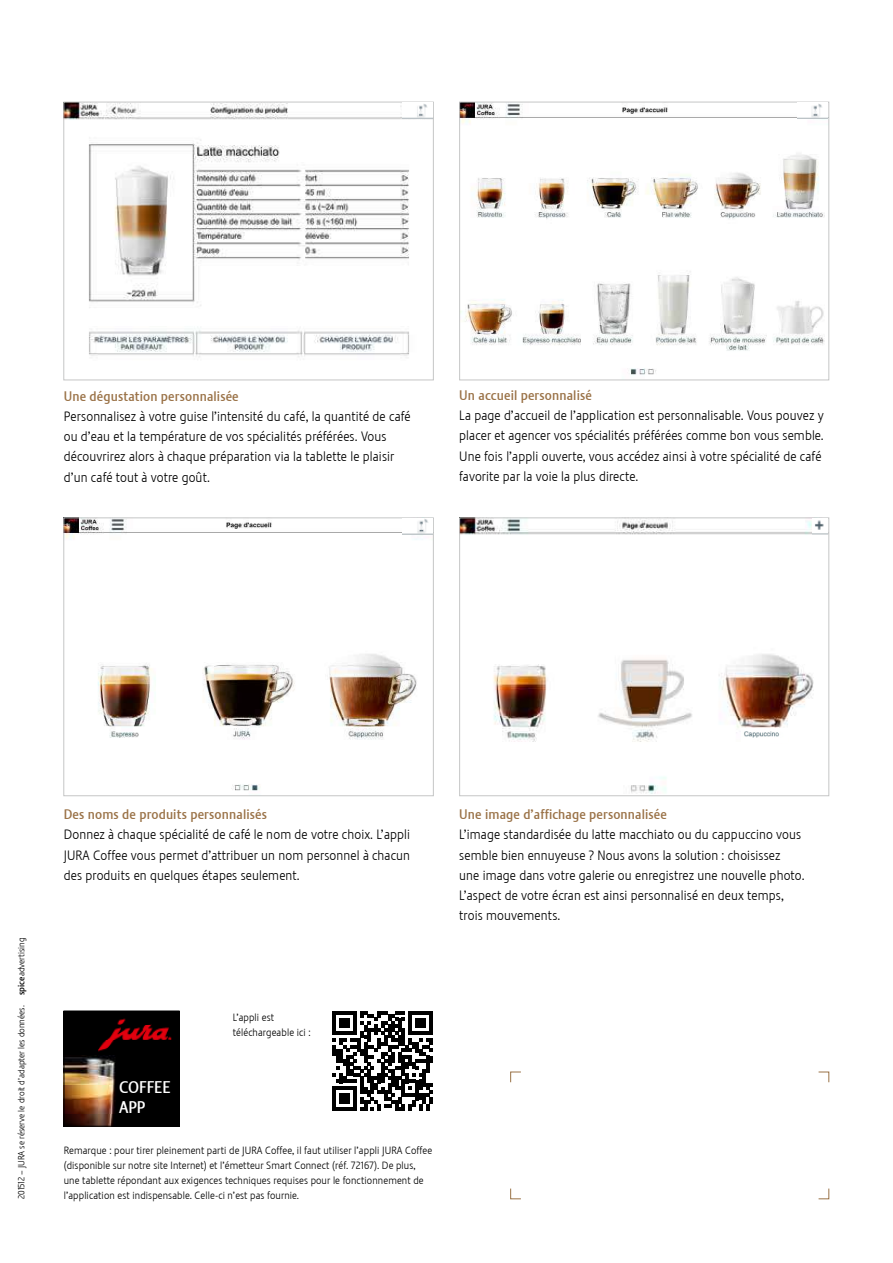
<style>
.page{position:relative;width:893px;height:1263px;background:#fff}
.page>*{position:absolute;margin:0;border:0;box-sizing:border-box;transform-origin:0 0}
.t1{font:16.5px/19.8px "Stalemate LF";color:#fff}
.t2{font:13.5px/20.2px "Stalemate LF Light";letter-spacing:.01em;color:#000}
.t3{font:13.5px "Stalemate LF";letter-spacing:.01em;color:#9a7247}
.t4{font:10.5px/15px "Stalemate LF Light";letter-spacing:.01em;color:#000}
.t5{font:9px "Stalemate LF Light";color:#000}
.s1{font-family:"Stalemate LF"}
</style>
<div class="page">
<img style="left:65px;top:104px;width:367px;height:253px">
<div style="left:63px;top:102px;width:371px;height:278px;border:1px solid #c5c6c6"></div>
<img style="left:65px;top:519px;width:352px;height:272px">
<div style="left:63px;top:517px;width:371px;height:279px;border:1px solid #c5c6c6"></div>
<img style="left:461px;top:104px;width:364px;height:271px">
<div style="left:459px;top:102px;width:370px;height:278px;border:1px solid #c5c6c6"></div>
<img style="left:461px;top:519px;width:353px;height:275px">
<div style="left:459px;top:517px;width:370px;height:279px;border:1px solid #c5c6c6"></div>
<img style="left:66px;top:1013px;width:111px;height:111px">
<div style="left:64px;top:1011px;width:115px;height:115px;border:1px solid #000"></div>
<svg style="left:333px;top:1011px;width:100px;height:100px"></svg>
<img style="left:402px;top:519px;width:31px;height:16px">
<img style="left:402px;top:103px;width:31px;height:16px">
<img style="left:797px;top:103px;width:31px;height:16px">
<img style="left:813px;top:519px;width:14px;height:18px">
<img style="left:205px;top:729px;width:190px;height:13px">
<img style="left:741px;top:729px;width:46px;height:13px">
<p class="t3" style="left:64px;top:388px;width:176px">Une dégustation personnalisée</p>
<p class="t2" style="left:64px;top:406px;width:348px">Personnalisez à votre guise l’intensité du café, la quantité de café ou d’eau et la température de vos spécialités préférées. Vous découvrirez alors à chaque préparation via la tablette le plaisir d’un café tout à votre goût.</p>
<p class="t3" style="left:459px;top:387px;width:134px">Un accueil personnalisé</p>
<p class="t2" style="left:459px;top:405px;width:366px">La page d’accueil de l’application est personnalisable. Vous pouvez y placer et agencer vos spécialités préférées comme bon vous semble.<br>Une fois l’appli ouverte, vous accédez ainsi à votre spécialité de café favorite par la voie la plus directe.</p>
<p class="t5" style="left:16px;top:1199px;width:263px;rotate:-90deg">201512 – JURA se réserve le droit d’adapter les données. <span class="s1">spice</span>advertising</p>
<p class="t3" style="left:64px;top:806px;width:205px">Des noms de produits personnalisés</p>
<p class="t2" style="left:64px;top:824px;width:348px;text-align:justify">Donnez à chaque spécialité de café le nom de votre choix. L’appli JURA Coffee vous permet d’attribuer un nom personnel à chacun des produits en quelques étapes seulement.</p>
<p class="t3" style="left:459px;top:806px;width:209px">Une image d’affichage personnalisée</p>
<p class="t2" style="left:459px;top:824px;width:347px">L’image standardisée du latte macchiato ou du cappuccino vous semble bien ennuyeuse ? Nous avons la solution : choisissez<br>une image dans votre galerie ou enregistrez une nouvelle photo.<br>L’aspect de votre écran est ainsi personnalisé en deux temps, trois mouvements.</p>
<p class="t1" style="left:119px;top:1077px;width:53px">COFFEE<br>APP</p>
<p class="t4" style="left:233px;top:1009px;width:79px">L’appli est téléchargeable ici :</p>
<p class="t4" style="left:64px;top:1143px;width:370px">Remarque : pour tirer pleinement parti de JURA Coffee, il faut utiliser l’appli JURA Coffee (disponible sur notre site Internet) et l’émetteur Smart Connect (réf. 72167). De plus, une tablette répondant aux exigences techniques requises pour le fonctionnement de l’application est indispensable. Celle-ci n’est pas fournie.</p>
</div>
